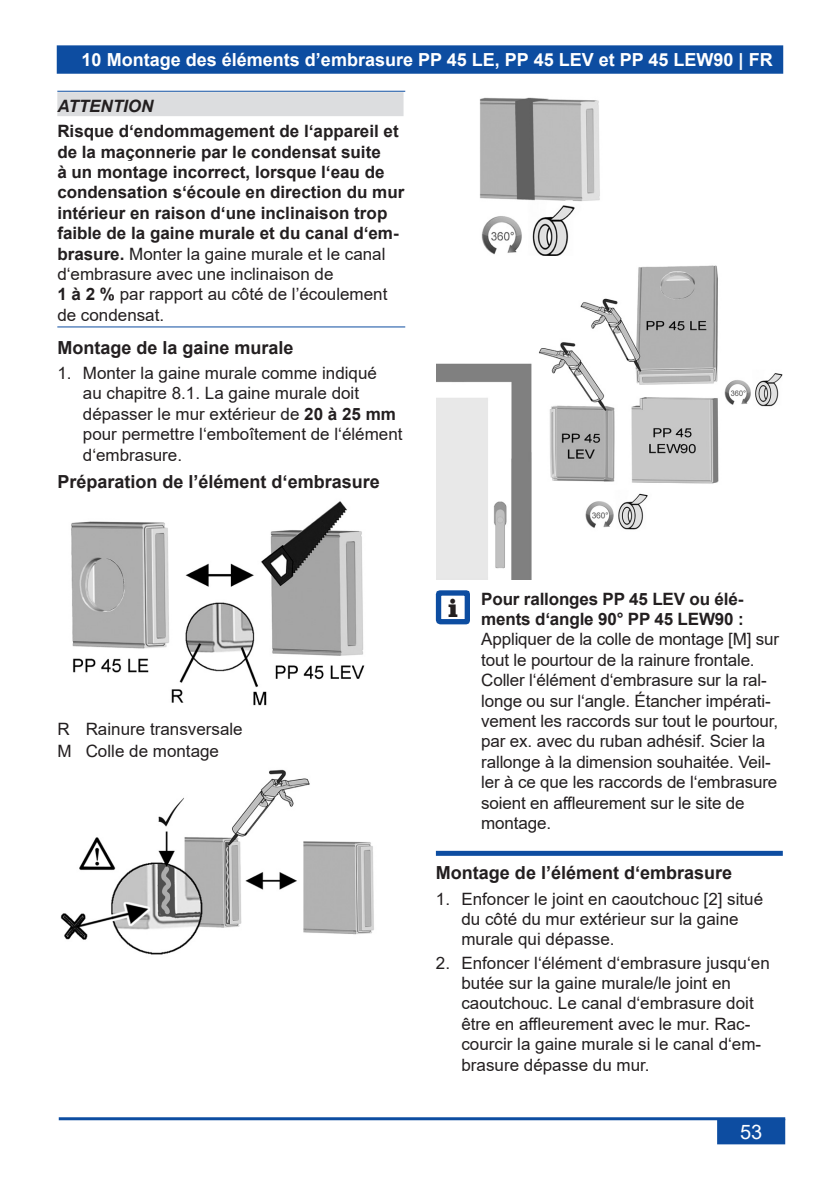
<style>
.page{position:relative;width:840px;height:1191px;background:#fff}
.page>*{position:absolute;margin:0;border:0;box-sizing:border-box;transform-origin:0 0}
.t1{font:900 26.6px "Clarendon BT";color:#231f20}
.t2{font:20px "Arial";color:#fff}
.t3{font:700 18px "Arial";color:#fff}
.Grundtext{font:700 18px "Arial";color:#231f20}
.Überschrift_ohne-Num{font:700 18px "Arial";color:#231f20}
.Handlung{font:17px/20.4px "Arial";color:#231f20}
.Grundtext-2{font:17px/20.4px "Arial";letter-spacing:-.01em;color:#231f20}
.Warnhinweis-Inhalt{font:700 17px/20.4px "Arial";color:#231f20}
.Signalwort-Achtung{font:italic 700 17px "Arial";color:#231f20}
.s1{font-weight:400}
.s2{font-weight:700}
</style>
<div class="page">
<div style="left:58px;top:46px;width:723px;height:27px;background:#0d4da1"></div>
<div style="left:57px;top:45px;width:725px;height:29px;border:2px solid #0d4da1"></div>
<hr style="left:59px;top:1117px;width:725px;height:3px;background:#0d4da1">
<div style="left:717px;top:1119px;width:66px;height:24px;background:#0d4da1"></div>
<div style="left:716px;top:1118px;width:68px;height:26px;border:2px solid #0d4da1"></div>
<hr style="left:57px;top:91px;width:348px;height:1px;background:#0d4da1">
<div style="left:57px;top:92px;width:346px;height:24px;background:#dcdddf"></div>
<hr style="left:57px;top:326px;width:348px;height:1px;background:#0d4da1">
<img style="left:71px;top:501px;width:294px;height:205px">
<img style="left:60px;top:769px;width:314px;height:186px">
<div style="left:435px;top:851px;width:347px;height:5px;background:#0d4da1"></div>
<img style="left:479px;top:97px;width:121px;height:158px">
<img style="left:436px;top:265px;width:346px;height:314px">
<svg style="left:435px;top:590px;width:34px;height:34px"></svg>
<p class="t3" style="left:82px;top:47px;width:692px">10 Montage des éléments d’embrasure PP 45 LE, PP 45 LEV et PP 45 LEW90 | FR</p>
<p class="Signalwort-Achtung" style="left:57px;top:95px;width:98px">ATTENTION</p>
<p class="Warnhinweis-Inhalt" style="left:57px;top:121px;width:348px">Risque d‘endommagement de l‘appareil et de la maçonnerie par le condensat suite<br>à un montage incorrect, lorsque l‘eau de condensation s‘écoule en direction du mur intérieur en raison d‘une inclinaison trop faible de la gaine murale et du canal d‘em&shy;brasure. <span class="s1">Monter la gaine murale et le canal d‘embrasure avec une inclinaison de<br></span>1 à 2 % <span class="s1">par rapport au côté de l’écoulement de condensat.</span></p>
<p class="Grundtext" style="left:57px;top:335px;width:238px">Montage de la gaine murale</p>
<p class="Handlung" style="left:83px;top:363px;width:321px;text-indent:-26px">1. Monter la gaine murale comme indiqué<br>au chapitre 8.1. La gaine murale doit dépasser le mur extérieur de <span class="s2">20 à 25 mm </span>pour permettre l‘emboîtement de l‘élément d‘embrasure.</p>
<p class="Grundtext" style="left:57px;top:469px;width:324px">Préparation de l’élément d‘embrasure</p>
<p class="Grundtext-2" style="left:57px;top:719px;width:187px">R Rainure transversale</p>
<p class="Grundtext-2" style="left:57px;top:741px;width:163px">M Colle de montage</p>
<p class="t1" style="left:448px;top:591px;width:11px">i</p>
<p class="Grundtext-2" style="left:481px;top:588px;width:299px"><span class="s2">Pour rallonges PP 45 LEV ou élé&shy;ments d‘angle 90° PP 45 LEW90 :<br></span>Appliquer de la colle de montage [M] sur tout le pourtour de la rainure frontale.<br>Coller l‘élément d‘embrasure sur la ral&shy;longe ou sur l‘angle. Étancher impérati&shy;vement les raccords sur tout le pourtour, par ex. avec du ruban adhésif. Scier la rallonge à la dimension souhaitée. Veil&shy;ler à ce que les raccords de l‘embrasure soient en affleurement sur le site de montage.</p>
<p class="Überschrift_ohne-Num" style="left:435px;top:859px;width:298px">Montage de l’élément d‘embrasure</p>
<p class="Handlung" style="left:461px;top:888px;width:303px;text-indent:-26px">1. Enfoncer le joint en caoutchouc [2] situé du côté du mur extérieur sur la gaine murale qui dépasse.</p>
<p class="Handlung" style="left:461px;top:952px;width:310px;text-indent:-26px">2. Enfoncer l‘élément d‘embrasure jusqu‘en butée sur la gaine murale/le joint en caoutchouc. Le canal d‘embrasure doit être en affleurement avec le mur. Rac&shy;courcir la gaine murale si le canal d‘em&shy;brasure dépasse du mur.</p>
<p class="t2" style="left:739px;top:1118px;width:24px">53</p>
</div>
